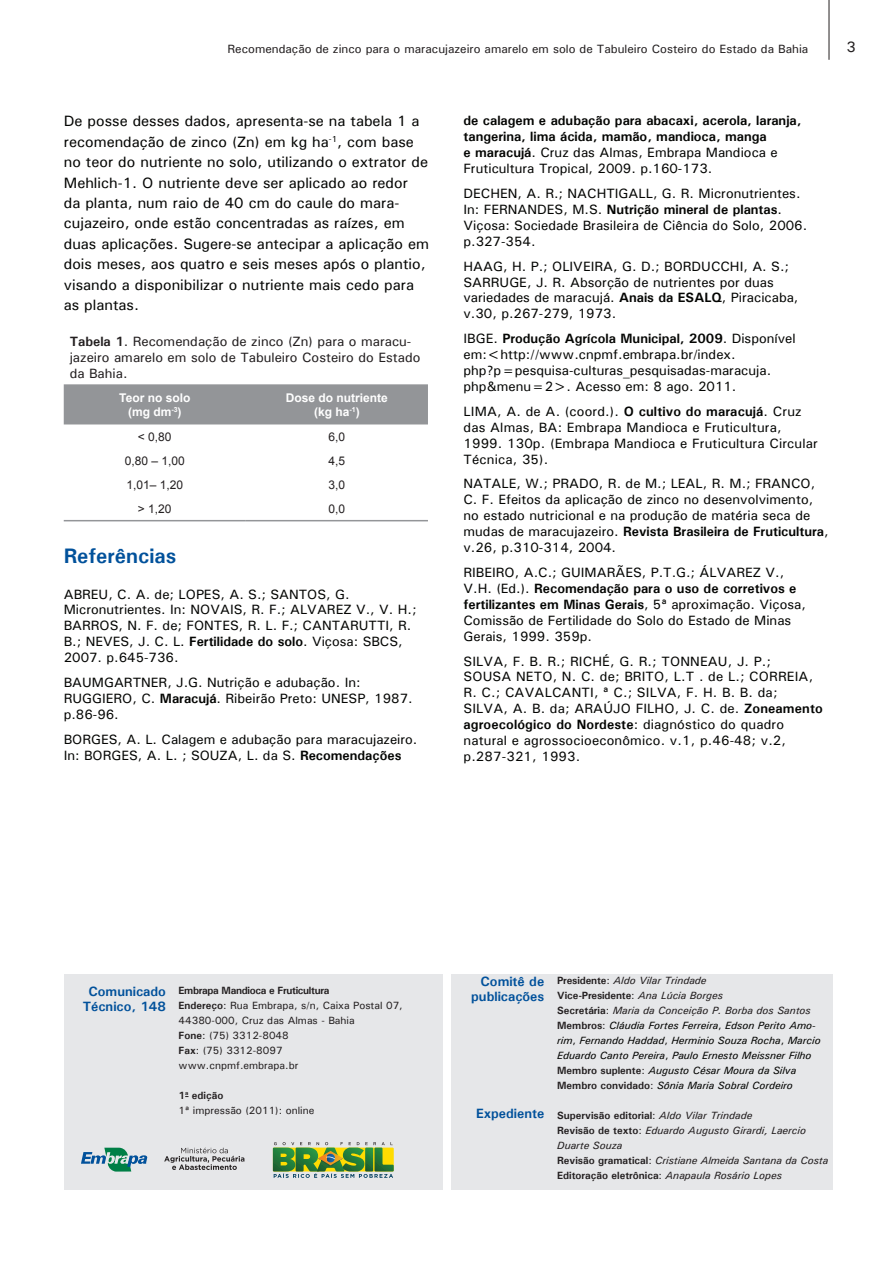
<style>
.page{position:relative;width:893px;height:1263px;background:#fff}
.page>*{position:absolute;margin:0;border:0;box-sizing:border-box;transform-origin:0 0}
.t1{font:700 21px "Univers";color:#01519b}
.t2{font:500 15px/20.4px "Univers";color:#040503}
.t3{font:500 15px "Univers";color:#231f20}
.t4{font:500 13.5px/15.9px "Univers";color:#040503}
.t5{font:700 13.5px/15.9px "Univers";color:#040503}
.t6{font:500 13.5px/16.2px "Univers";color:#231f20}
.t7{font:700 13.5px/15px "Univers";color:#01519b;text-align:center}
.t8{font:500 12px "Univers";color:#231f20}
.t9{font:700 12px/14.4px "Arial";color:#fff;text-align:center}
.t10{font:12px "Arial";color:#231f20}
.t11{font:italic 500 10.5px/15px "Univers";color:#040503}
.t12{font:500 10.5px/15px "Univers";color:#231f20}
.t13{font:italic 500 10.5px/15px "Univers";color:#231f20}
.s1{font-weight:500}
.s2{font-weight:700}
.s3{font-weight:700;font-style:normal;color:#231f20}
.s4{font-style:normal;color:#231f20}
.s5{color:#231f20}
.s6{font-style:normal}
.s7{font-weight:700;font-style:normal}
</style>
<div class="page">
<hr style="left:829px;top:0;width:1px;height:60px;background:#231f20">
<div style="left:64px;top:384px;width:364px;height:40px;background:#939598"></div>
<hr style="left:64px;top:520px;width:182px;height:1px;background:#939598">
<hr style="left:246px;top:520px;width:182px;height:1px;background:#939598">
<div style="left:451px;top:974px;width:382px;height:215px;background:#e6e7e9"></div>
<div style="left:64px;top:974px;width:378px;height:215px;background:#e6e7e9"></div>
<svg style="left:81px;top:1148px;width:67px;height:23px"></svg>
<svg style="left:273px;top:1142px;width:121px;height:36px"></svg>
<svg style="left:164px;top:1147px;width:80px;height:23px"></svg>
<p class="t8" style="left:228px;top:42px;width:582px">Recomendação de zinco para o maracujazeiro amarelo em solo de Tabuleiro Costeiro do Estado da Bahia</p>
<p class="t3" style="left:846px;top:37px;width:11px">3</p>
<p class="t2" style="left:64px;top:111px;width:367px">De posse desses dados, apresenta-se na tabela 1 a recomendação de zinco (Zn) em kg ha<sup>-1</sup>, com base no teor do nutriente no solo, utilizando o extrator de Mehlich-1. O nutriente deve ser aplicado ao redor<br>da planta, num raio de 40 cm do caule do mara&shy;cujazeiro, onde estão concentradas as raízes, em duas aplicações. Sugere-se antecipar a aplicação em dois meses, aos quatro e seis meses após o plantio, visando a disponibilizar o nutriente mais cedo para as plantas.</p>
<p class="t5" style="left:463px;top:113px;width:339px">de calagem e adubação para abacaxi, acerola, laranja, tangerina, lima ácida, mamão, mandioca, manga<br>e maracujá<span class="s1">. Cruz das Almas, Embrapa Mandioca e Fruticultura Tropical, 2009. p.160-173.</span></p>
<p class="t4" style="left:463px;top:185px;width:345px">DECHEN, A. R.; NACHTIGALL, G. R. Micronutrientes.<br>In: FERNANDES, M.S. <span class="s2">Nutrição mineral de plantas</span>.<br>Viçosa: Sociedade Brasileira de Ciência do Solo, 2006. p.327-354.</p>
<p class="t4" style="left:463px;top:258px;width:336px">HAAG, H. P.; OLIVEIRA, G. D.; BORDUCCHI, A. S.; SARRUGE, J. R. Absorção de nutrientes por duas variedades de maracujá. <span class="s2">Anais da ESALQ</span>, Piracicaba, v.30, p.267-279, 1973.</p>
<p class="t4" style="left:463px;top:330px;width:334px">IBGE. <span class="s2">Produção Agrícola Municipal, 2009</span>. Disponível em:&lt;http://www.cnpmf.embrapa.br/index. php?p=pesquisa-culturas_pesquisadas-maracuja. php&amp;menu=2&gt;. Acesso em: 8 ago. 2011.</p>
<p class="t4" style="left:463px;top:403px;width:356px">LIMA, A. de A. (coord.). <span class="s2">O cultivo do maracujá</span>. Cruz das Almas, BA: Embrapa Mandioca e Fruticultura, 1999. 130p. (Embrapa Mandioca e Fruticultura Circular Técnica, 35).</p>
<p class="t4" style="left:463px;top:476px;width:366px">NATALE, W.; PRADO, R. de M.; LEAL, R. M.; FRANCO, C. F. Efeitos da aplicação de zinco no desenvolvimento, no estado nutricional e na produção de matéria seca de mudas de maracujazeiro. <span class="s2">Revista Brasileira de Fruticultura</span>, v.26, p.310-314, 2004.</p>
<p class="t4" style="left:463px;top:564px;width:344px">RIBEIRO, A.C.; GUIMARÃES, P.T.G.; ÁLVAREZ V., V.H. (Ed.). <span class="s2">Recomendação para o uso de corretivos e fertilizantes em Minas Gerais</span>, 5ª aproximação. Viçosa, Comissão de Fertilidade do Solo do Estado de Minas Gerais, 1999. 359p.</p>
<p class="t4" style="left:463px;top:653px;width:361px">SILVA, F. B. R.; RICHÉ, G. R.; TONNEAU, J. P.;<br>SOUSA NETO, N. C. de; BRITO, L.T . de L.; CORREIA, R. C.; CAVALCANTI, ª C.; SILVA, F. H. B. B. da; SILVA, A. B. da; ARAÚJO FILHO, J. C. de. <span class="s2">Zoneamento agroecológico do Nordeste</span>: diagnóstico do quadro natural e agrossocioeconômico. v.1, p.46-48; v.2, p.287-321, 1993.</p>
<p class="t6" style="left:70px;top:333px;width:352px"><span class="s2">Tabela 1</span>. Recomendação de zinco (Zn) para o maracu&shy;jazeiro amarelo em solo de Tabuleiro Costeiro do Estado da Bahia.</p>
<p class="t9" style="left:119px;top:390px;width:73px">Teor no solo (mg dm<sup>-3</sup>)</p>
<p class="t9" style="left:286px;top:390px;width:104px">Dose do nutriente (kg ha<sup>-1</sup>)</p>
<p class="t10" style="left:138px;top:429px;width:35px">&lt; 0,80</p>
<p class="t10" style="left:329px;top:429px;width:18px">6,0</p>
<p class="t10" style="left:125px;top:453px;width:62px">0,80 – 1,00</p>
<p class="t10" style="left:329px;top:453px;width:18px">4,5</p>
<p class="t10" style="left:126px;top:477px;width:58px">1,01– 1,20</p>
<p class="t10" style="left:329px;top:477px;width:18px">3,0</p>
<p class="t10" style="left:138px;top:501px;width:35px">&gt; 1,20</p>
<p class="t10" style="left:329px;top:501px;width:18px">0,0</p>
<h1 class="t1" style="left:64px;top:542px;width:114px">Referências</h1>
<p class="t4" style="left:64px;top:586px;width:354px">ABREU, C. A. de; LOPES, A. S.; SANTOS, G.<br>Micronutrientes. In: NOVAIS, R. F.; ALVAREZ V., V. H.; BARROS, N. F. de; FONTES, R. L. F.; CANTARUTTI, R.<br>B.; NEVES, J. C. L. <span class="s2">Fertilidade do solo</span>. Viçosa: SBCS, 2007. p.645-736.</p>
<p class="t4" style="left:64px;top:674px;width:350px">BAUMGARTNER, J.G. Nutrição e adubação. In:<br>RUGGIERO, C. <span class="s2">Maracujá</span>. Ribeirão Preto: UNESP, 1987. p.86-96.</p>
<p class="t4" style="left:64px;top:731px;width:355px">BORGES, A. L. Calagem e adubação para maracujazeiro.<br>In: BORGES, A. L. ; SOUZA, L. da S. <span class="s2">Recomendações</span></p>
<p class="t7" style="left:83px;top:983px;width:85px">Comunicado<br>Técnico, 148</p>
<p class="t11" style="left:557px;top:972px;width:265px"><span class="s3">Presidente</span><span class="s4">:</span> <span class="s5">Aldo Vilar Trindade<br></span><span class="s3">Vice-Presidente</span><span class="s4">:</span> <span class="s5">Ana Lúcia Borges<br></span><span class="s3">Secretária</span><span class="s4">:</span> <span class="s5">Maria da Conceição P. Borba dos Santos </span><span class="s3">Membros</span><span class="s4">:</span> Cláudia Fortes Ferreira<span class="s6">,</span> Edson Perito Amo&shy;rim<span class="s6">,</span> Fernando Haddad<span class="s6">,</span> Herminio Souza Rocha<span class="s6">,</span> Marcio Eduardo Canto Pereira<span class="s6">,</span> Paulo Ernesto Meissner Filho <span class="s3">Membro suplente</span><span class="s4">:</span> Augusto César Moura da Silva <span class="s3">Membro convidado</span><span class="s4">:</span> Sônia Maria Sobral Cordeiro</p>
<p class="t13" style="left:557px;top:1107px;width:273px"><span class="s7">Supervisão editorial</span><span class="s6">:</span> Aldo Vilar Trindade<br><span class="s7">Revisão de texto</span><span class="s6">:</span> Eduardo Augusto Girardi, Laercio Duarte Souza<br><span class="s7">Revisão gramatical</span><span class="s6">:</span> Cristiane Almeida Santana da Costa <span class="s7">Editoração eletrônica</span><span class="s6">:</span> Anapaula Rosário Lopes</p>
<p class="t7" style="left:471px;top:974px;width:74px;text-align:right">Comitê de publicações</p>
<p class="t12" style="left:179px;top:982px;width:226px"><span class="s2">Embrapa Mandioca e Fruticultura<br>Endereço</span>: Rua Embrapa, s/n, Caixa Postal 07,<br>44380-000, Cruz das Almas - Bahia<br><span class="s2">Fone</span>: (75) 3312-8048<br><span class="s2">Fax</span>: (75) 3312-8097 www.cnpmf.embrapa.br</p>
<p class="t12" style="left:179px;top:1087px;width:137px"><span class="s2">1</span><sup>a</sup> <span class="s2">edição<br></span>1ª impressão (2011): online</p>
<p class="t7" style="left:476px;top:1106px;width:70px">Expediente</p>
</div>
